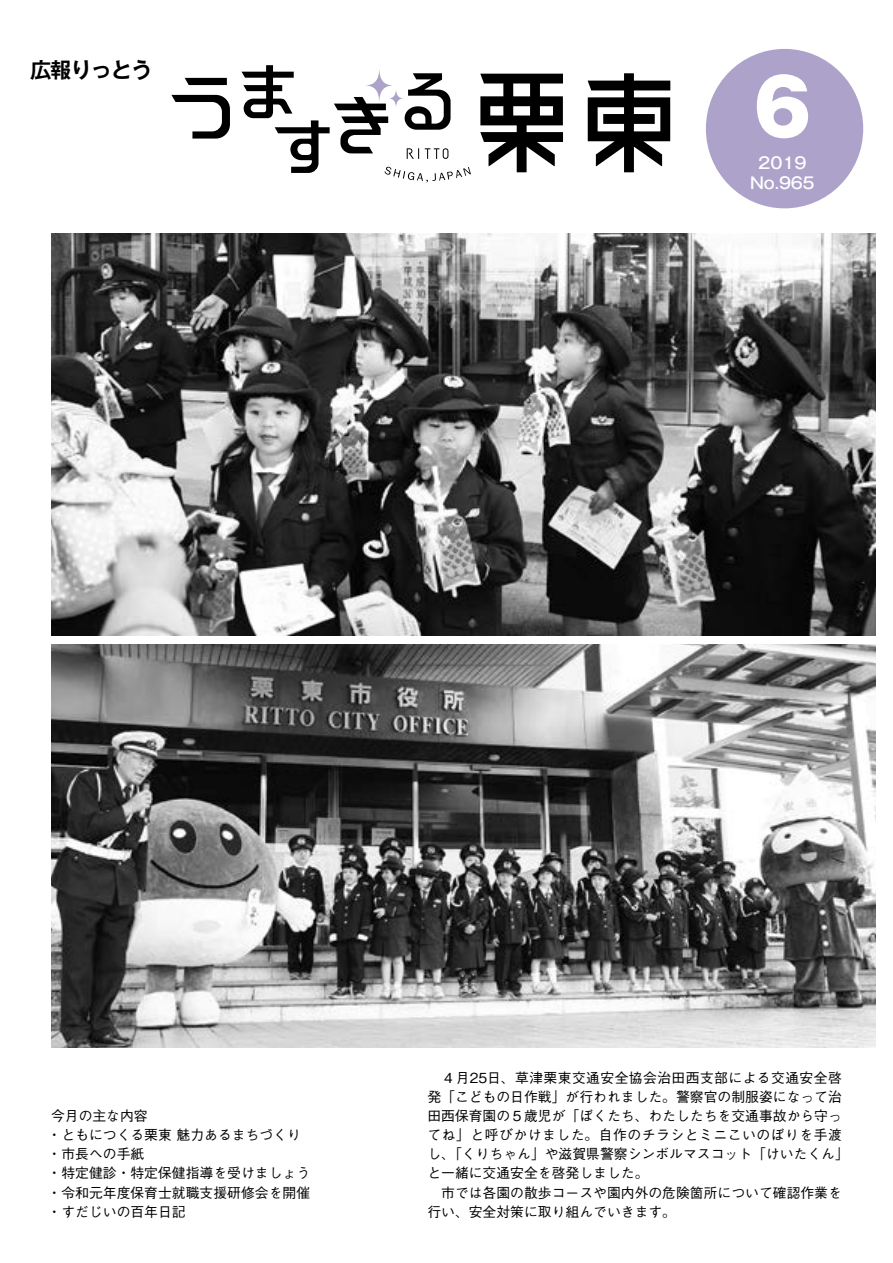
<style>
.page{position:relative;width:893px;height:1263px;background:#fff}
.page>*{position:absolute;margin:0;border:0;box-sizing:border-box;transform-origin:0 0}
.t1{font:800 75.75px "Gothic MB101 Pro";color:#fff}
.t2{font:700 21.3px "Gothic MB101 Pro De";letter-spacing:-.05em;color:#000}
.t3{font:500 15.9px/20.2px "Gothic MB101 Pro";letter-spacing:-.01em;color:#fff;text-align:center}
.t4{font:500 13.8px/19.2px "Gothic BBB Pro";color:#000}
</style>
<div class="page">
<div style="left:706px;top:49px;width:157px;height:159px;background:#ada2ca;border-radius:50%"></div>
<svg style="left:171px;top:65px;width:500px;height:118px"></svg>
<img style="left:51px;top:644px;width:825px;height:403px">
<img style="left:51px;top:234px;width:825px;height:401px">
<h2 class="t2" style="left:30px;top:52px;width:124px">広報りっとう</h2>
<h1 class="t1" style="left:754px;top:44px;width:59px">6</h1>
<p class="t3" style="left:750px;top:151px;width:66px">2019<br>No.965</p>
<p class="t4" style="left:48px;top:1104px;width:264px">今月の主な内容<br>・ともにつくる栗東 魅力あるまちづくり・市長への手紙<br>・特定健診・特定保健指導を受けましょう・令和元年度保育士就職支援研修会を開催・すだじいの百年日記</p>
<p class="t4" style="left:427px;top:1066px;width:423px">　４月25日、草津栗東交通安全協会治田西支部による交通安全啓発「こどもの日作戦」が行われました。警察官の制服姿になって治田西保育園の５歳児が「ぼくたち、わたしたちを交通事故から守ってね」と呼びかけました。自作のチラシとミニこいのぼりを手渡し、「くりちゃん」や滋賀県警察シンボルマスコット「けいたくん」と一緒に交通安全を啓発しました。<br>　市では各園の散歩コースや園内外の危険箇所について確認作業を行い、安全対策に取り組んでいきます。</p>
</div>
